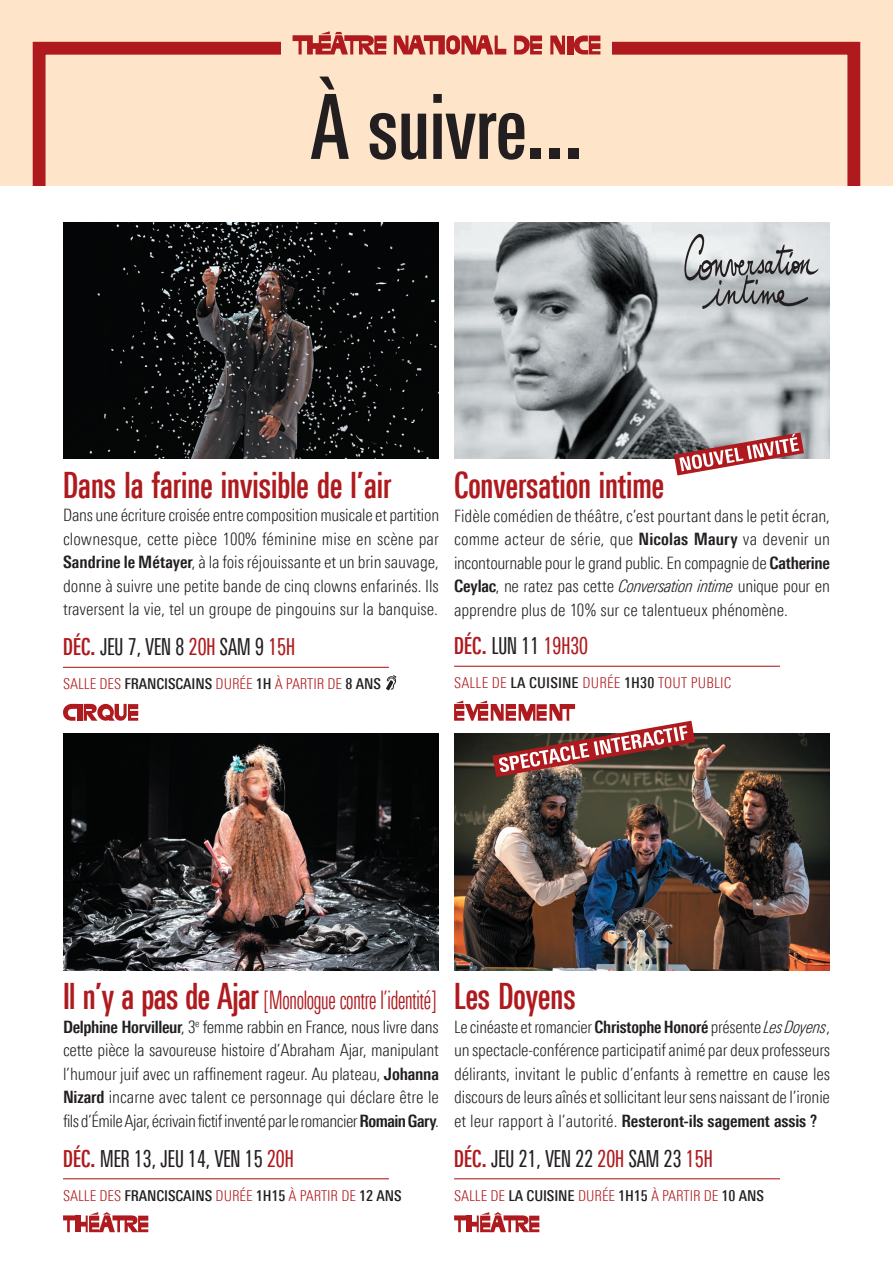
<style>
.page{position:relative;width:893px;height:1263px;background:#fff}
.page>*{position:absolute;margin:0;border:0;box-sizing:border-box;transform-origin:0 0}
.t1{font:89.85px "Univers Next Pro Medium Cm";color:#231f20}
.t2{font:36.3px "Univers Next Pro Medium Cm";color:#ae1a1e}
.t3{font:25.65px "Univers Next W04 Light Comp";letter-spacing:-.015em;color:#ae1a1e}
.t4{font:extra-condensed 23.55px "Univers Next W04";color:#231f20}
.t5{font:300 condensed 17.1px/23.5px "Univers Next Pro";letter-spacing:-.01em;color:#231f20;text-align:justify}
.t6{font:300 condensed 15px "Univers Next Pro";letter-spacing:-.005em;color:#ae1a1e}
.s1{font-weight:700}
.s2{font-family:"Univers Next Pro Medium Cm";font-stretch:normal;color:#ae1a1e}
.s3{color:#ae1a1e}
.s4{font-weight:500;color:#231f20}
.s5{font-style:italic}
.s6{font-family:"Univers Next Pro Medium Cm";font-size:36.3px}
</style>
<div class="page">
<div style="left:0;top:0;width:893px;height:186px;background:#fee5ca"></div>
<svg style="left:320px;top:31px;width:22px;height:4px"></svg>
<svg style="left:32px;top:35px;width:829px;height:151px"></svg>
<svg style="left:386px;top:675px;width:10px;height:15px"></svg>
<img style="left:63px;top:222px;width:376px;height:237px">
<hr style="left:63px;top:667px;width:326px;height:1px;background:#ae1a1e">
<svg style="left:63px;top:704px;width:14px;height:17px"></svg>
<div style="left:77px;top:704px;width:5px;height:17px;background:#ae1a1e"></div>
<svg style="left:84px;top:704px;width:54px;height:17px"></svg>
<img style="left:63px;top:734px;width:376px;height:236px">
<hr style="left:63px;top:1178px;width:326px;height:1px;background:#ae1a1e">
<svg style="left:63px;top:1212px;width:85px;height:20px"></svg>
<img style="left:454px;top:734px;width:376px;height:236px">
<hr style="left:454px;top:1178px;width:326px;height:1px;background:#ae1a1e">
<svg style="left:454px;top:1212px;width:85px;height:20px"></svg>
<hr style="left:454px;top:666px;width:326px;height:1px;background:#ae1a1e">
<img style="left:454px;top:222px;width:376px;height:237px">
<svg style="left:684px;top:234px;width:135px;height:75px"></svg>
<svg style="left:454px;top:701px;width:241px;height:76px"></svg>
<svg style="left:674px;top:432px;width:130px;height:43px"></svg>
<p class="t1" style="left:311px;top:76px;width:273px">À suivre...</p>
<p class="t2" style="left:63px;top:464px;width:330px">Dans la farine invisible de l’air</p>
<p class="t5" style="left:63px;top:503px;width:378px">Dans une écriture croisée entre composition musicale et partition clownesque, cette pièce 100% féminine mise en scène par <span class="s1">Sandrine le Métayer</span>, à la fois réjouissante et un brin sauvage, donne à suivre une petite bande de cinq clowns enfarinés. Ils traversent la vie, tel un groupe de pingouins sur la banquise.</p>
<p class="t4" style="left:63px;top:634px;width:234px"><span class="s2">DÉC.</span> JEU 7, VEN 8 <span class="s3">20H</span> SAM 9 <span class="s3">15H</span></p>
<p class="t6" style="left:63px;top:675px;width:319px">SALLE DES <span class="s4">FRANCISCAINS</span> DURÉE <span class="s4">1H</span> À PARTIR DE <span class="s4">8 ANS</span></p>
<p class="t2" style="left:454px;top:465px;width:212px">Conversation intime</p>
<p class="t5" style="left:454px;top:504px;width:377px">Fidèle comédien de théâtre, c’est pourtant dans le petit écran, comme acteur de série, que <span class="s1">Nicolas Maury</span> va devenir un incontournable pour le grand public. En compagnie de <span class="s1">Catherine Ceylac</span>, ne ratez pas cette <span class="s5">Conversation intime</span> unique pour en apprendre plus de 10% sur ce talentueux phénomène.</p>
<p class="t4" style="left:454px;top:633px;width:136px"><span class="s2">DÉC.</span> LUN 11 <span class="s3">19H30</span></p>
<p class="t6" style="left:454px;top:674px;width:279px">SALLE DE <span class="s4">LA CUISINE</span> DURÉE <span class="s4">1H30</span> TOUT PUBLIC</p>
<p class="t3" style="left:63px;top:985px;width:376px"><span class="s6">Il n’y a pas de Ajar</span> [Monologue contre l’identité]</p>
<p class="t5" style="left:63px;top:1015px;width:377px"><span class="s1">Delphine Horvilleur</span>, 3<sup>e</sup> femme rabbin en France, nous livre dans cette pièce la savoureuse histoire d’Abraham Ajar, manipulant l’humour juif avec un raffinement rageur. Au plateau, <span class="s1">Johanna Nizard</span> incarne avec talent ce personnage qui déclare être le fils d’Émile Ajar, écrivain fictif inventé par le romancier <span class="s1">Romain Gary</span>.</p>
<p class="t4" style="left:63px;top:1145px;width:232px"><span class="s2">DÉC.</span> MER 13, JEU 14, VEN 15 <span class="s3">20H</span></p>
<p class="t6" style="left:63px;top:1187px;width:340px">SALLE DES <span class="s4">FRANCISCAINS</span> DURÉE <span class="s4">1H15</span> À PARTIR DE <span class="s4">12 ANS</span></p>
<p class="t2" style="left:454px;top:976px;width:123px">Les Doyens</p>
<p class="t5" style="left:454px;top:1015px;width:378px">Le cinéaste et romancier <span class="s1">Christophe Honoré</span> présente <span class="s5">Les Doyens</span>, un spectacle-conférence participatif animé par deux professeurs délirants, invitant le public d’enfants à remettre en cause les discours de leurs aînés et sollicitant leur sens naissant de l’ironie et leur rapport à l’autorité. <span class="s1">Resteront-ils sagement assis ?</span></p>
<p class="t4" style="left:454px;top:1145px;width:260px"><span class="s2">DÉC.</span> JEU 21, VEN 22 <span class="s3">20H</span> SAM 23 <span class="s3">15H</span></p>
<p class="t6" style="left:454px;top:1187px;width:311px">SALLE DE <span class="s4">LA CUISINE</span> DURÉE <span class="s4">1H15</span> À PARTIR DE <span class="s4">10 ANS</span></p>
</div>
